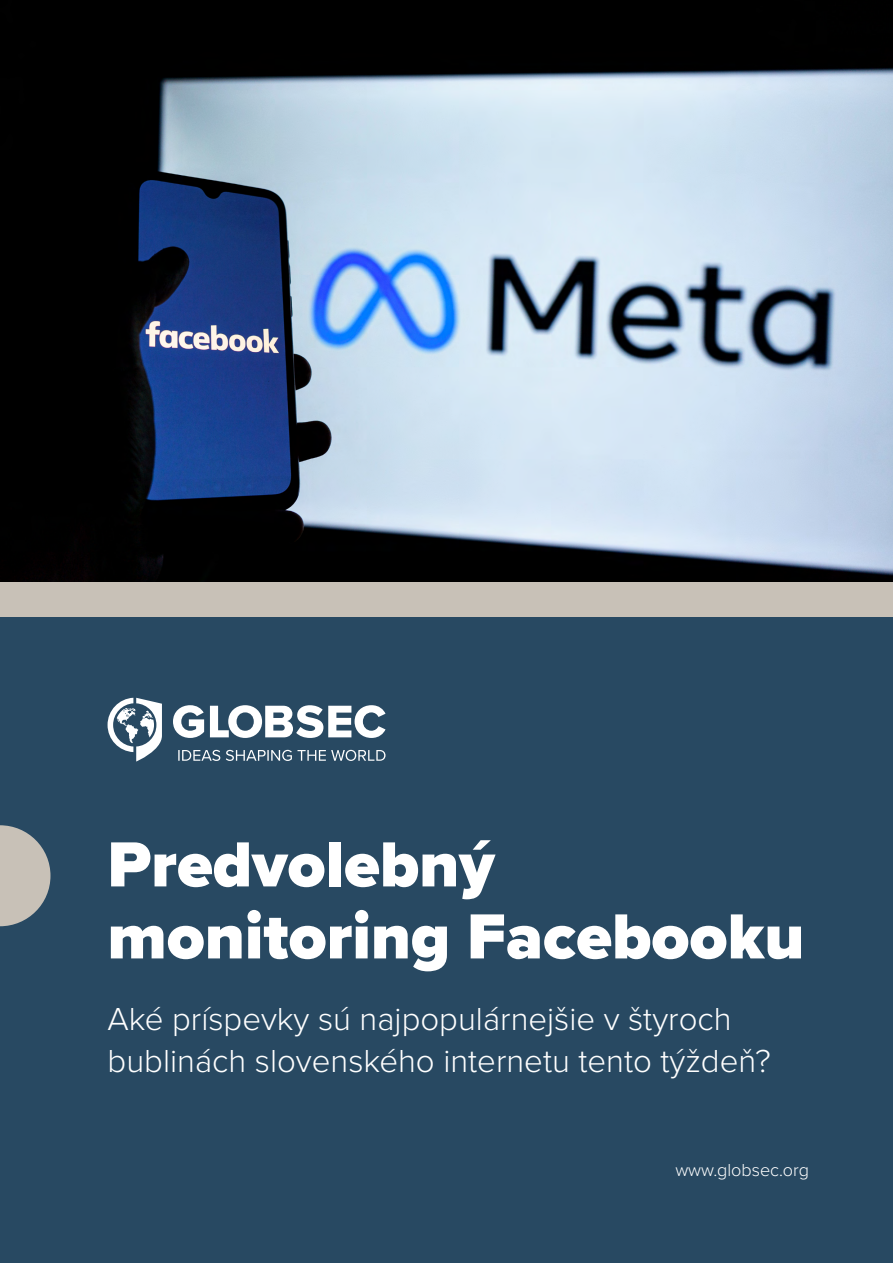
<style>
.page{position:relative;width:893px;height:1263px;background:#284962}
.page>*{position:absolute;margin:0;border:0;box-sizing:border-box;transform-origin:0 0}
.t1{font:900 66px/72px "Proxima Nova";color:#fff}
.t2{font:300 33px/42px "Proxima Nova";color:#fff}
.t3{font:300 18px "Proxima Nova";color:#fff}
</style>
<div class="page">
<svg style="left:0;top:825px;width:50px;height:101px"></svg>
<svg style="left:108px;top:698px;width:277px;height:63px"></svg>
<img style="left:0;top:0;width:893px;height:583px">
<div style="left:0;top:583px;width:893px;height:34px;background:#c8c1b7"></div>
<h1 class="t1" style="left:108px;top:828px;width:698px">Predvolebný monitoring Facebooku</h1>
<p class="t2" style="left:108px;top:996px;width:665px">Aké príspevky sú najpopulárnejšie v štyroch bublinách slovenského internetu tento týždeň?</p>
<p class="t3" style="left:675px;top:1156px;width:135px">www.globsec.org</p>
</div>
